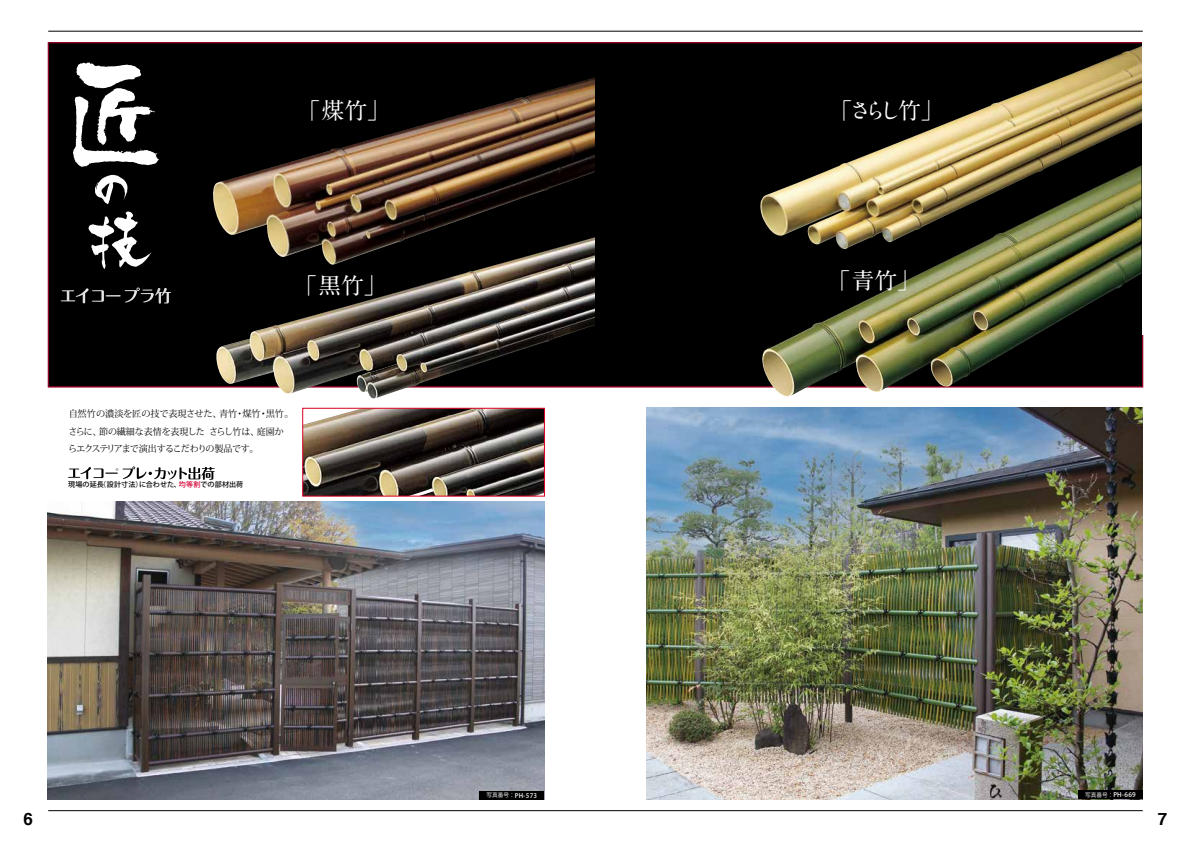
<style>
.page{position:relative;width:1191px;height:842px;background:#fff}
.page>*{position:absolute;margin:0;border:0;box-sizing:border-box;transform-origin:0 0}
.t1{font:700 22.7px "A1 Mincho Std";letter-spacing:-.075em;color:#fff}
.t2{font:700 17px "Helvetica";color:#000}
.t3{font:9.2px/17.7px "Koz Min Pr 6 N";letter-spacing:-.025em;color:#000}
.t4{font:500 7.1px "Koz Go Pro";letter-spacing:.01em;color:#000}
.t5{font:500 6.4px "Koz Go Pro";letter-spacing:.025em;color:#fff}
.s1{color:#d20033}
.s2{font-weight:400;font-size:5.7px}
</style>
<div class="page">
<hr style="left:48px;top:31px;width:1094px;height:1px;background:#000">
<hr style="left:48px;top:810px;width:1094px;height:1px;background:#000">
<div style="left:48px;top:42px;width:713px;height:343px;background:#000"></div>
<img style="left:215px;top:265px;width:387px;height:134px">
<img style="left:761px;top:250px;width:380px;height:147px">
<img style="left:759px;top:42px;width:383px;height:208px">
<img style="left:212px;top:73px;width:383px;height:192px">
<div style="left:595px;top:67px;width:27px;height:293px;background:#000"></div>
<svg style="left:72px;top:62px;width:87px;height:106px"></svg>
<svg style="left:95px;top:175px;width:32px;height:29px"></svg>
<svg style="left:88px;top:212px;width:63px;height:57px"></svg>
<img style="left:47px;top:502px;width:497px;height:297px">
<img style="left:304px;top:410px;width:239px;height:84px">
<div style="left:302px;top:408px;width:243px;height:88px;border:1px solid #d90021"></div>
<svg style="left:68px;top:466px;width:147px;height:14px"></svg>
<img style="left:646px;top:408px;width:496px;height:391px">
<svg style="left:61px;top:287px;width:110px;height:17px;background:#2a2a2a"></svg>
<div style="left:479px;top:791px;width:65px;height:8px;background:#000"></div>
<div style="left:1078px;top:790px;width:65px;height:9px;background:#000"></div>
<h1 class="t1" style="left:298px;top:92px;width:94px">「煤竹」</h1>
<h1 class="t1" style="left:829px;top:92px;width:116px">「さらし竹」</h1>
<h1 class="t1" style="left:294px;top:267px;width:94px">「黒竹」</h1>
<h1 class="t1" style="left:827px;top:262px;width:94px">「青竹」</h1>
<p class="t3" style="left:68px;top:405px;width:227px">自然竹の濃淡を匠の技で表現させた、青竹・煤竹・黒竹。さらに、節の繊細な表情を表現した さらし竹は、庭園からエクステリアまで演出するこだわりの製品です。</p>
<p class="t4" style="left:68px;top:480px;width:177px">現場の延長（設計寸法）に合わせた、<span class="s1">均等割</span>での部材出荷</p>
<p class="t5" style="left:486px;top:791px;width:52px"><span class="s2">写真番号 ：</span> PH-573</p>
<p class="t5" style="left:1085px;top:791px;width:52px"><span class="s2">写真番号 ：</span> PH-669</p>
<h2 class="t2" style="left:24px;top:806px;width:11px">6</h2>
<h2 class="t2" style="left:1157px;top:806px;width:11px">7</h2>
</div>
